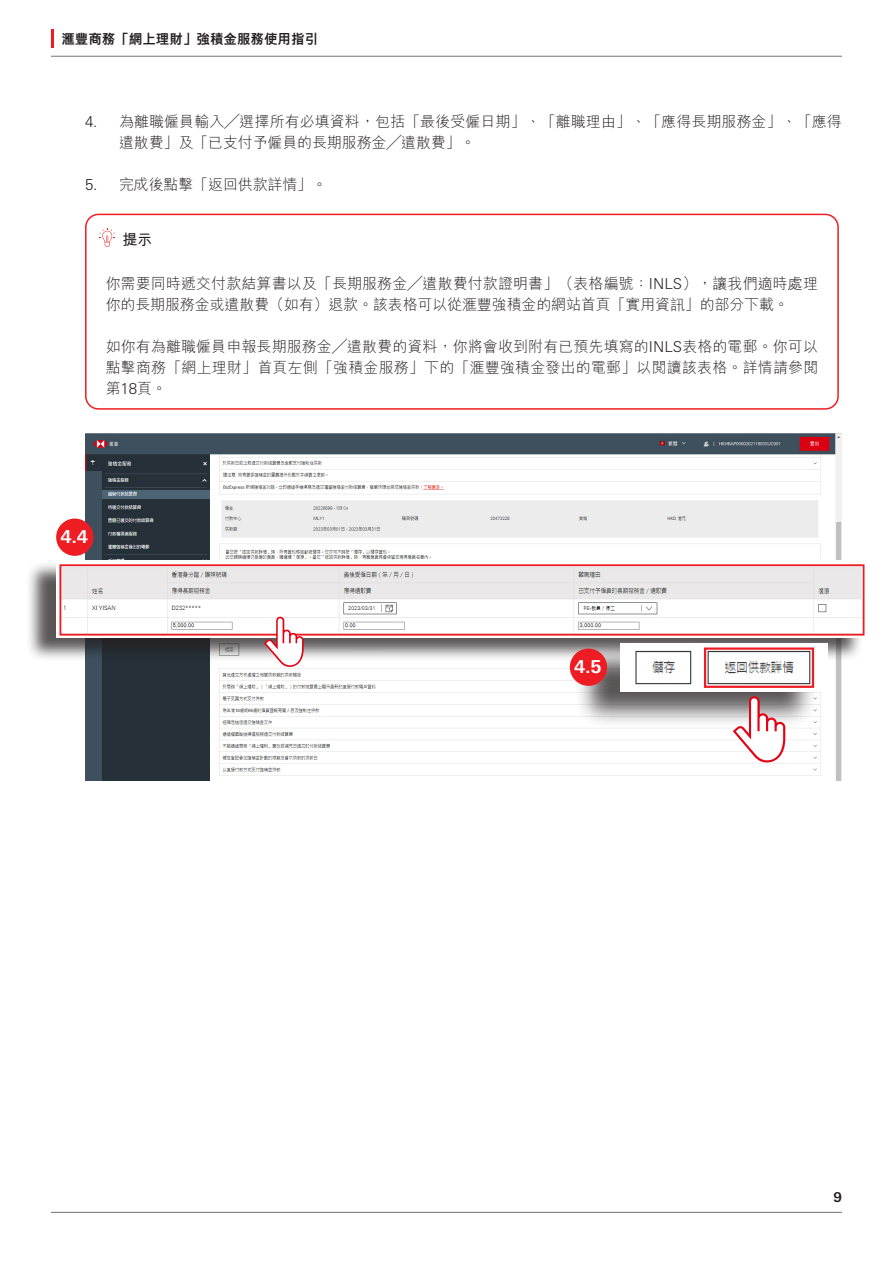
<style>
.page{position:relative;width:893px;height:1263px;background:#fff}
.page>*{position:absolute;margin:0;border:0;box-sizing:border-box;transform-origin:0 0}
.t1{font:700 17.85px "Univers Nextfor HSBC";color:#fff}
.t2{font:300 15px/21px "M Hei H Kfor HSBC";letter-spacing:.005em;color:#231f20}
.t3{font:700 15px "M Hei H Kfor HSBC";color:#231f20}
.t4{font:800 13.5px "M Hei H Kfor HSBC";color:#231f20}
.t5{font:700 13.5px "Univers Nextfor HSBC";color:#231f20}
.s1{font-family:"Univers Nextfor HSBC"}
</style>
<div class="page">
<hr style="left:51px;top:56px;width:791px;height:1px;background:#717275">
<hr style="left:51px;top:1212px;width:791px;height:1px;background:#717275">
<hr style="left:51px;top:29px;width:3px;height:19px;background:#ee1d23">
<svg style="left:99px;top:228px;width:16px;height:19px"></svg>
<div style="left:85px;top:214px;width:754px;height:196px;border:2px solid #ee1d23;border-radius:13px"></div>
<img style="left:85px;top:434px;width:757px;height:346px">
<div style="left:26px;top:561px;width:837px;height:101px;background:#231f20;opacity:.75"></div>
<img style="left:56px;top:560px;width:809px;height:77px">
<div style="left:59px;top:564px;width:805px;height:72px;border:2px solid #ee1d23"></div>
<svg style="left:264px;top:617px;width:40px;height:50px"></svg>
<div style="left:575px;top:643px;width:243px;height:85px;background:#231f20;opacity:.75"></div>
<img style="left:621px;top:644px;width:206px;height:47px">
<svg style="left:733px;top:696px;width:52px;height:66px"></svg>
<div style="left:704px;top:647px;width:110px;height:41px;border:2px solid #ee1d23"></div>
<div style="left:56px;top:518px;width:37px;height:38px;background:#ee1d23;border-radius:50%"></div>
<div style="left:570px;top:648px;width:37px;height:38px;background:#ee1d23;border-radius:50%"></div>
<p class="t4" style="left:61px;top:32px;width:258px">滙豐商務「網上理財」強積金服務使用指引</p>
<p class="t2" style="left:119px;top:110px;width:724px;text-indent:-34px"><span class="s1">4.</span> 為離職僱員輸入╱選擇所有必填資料，包括「最後受僱日期」、「離職理由」、「應得長期服務金」、「應得遣散費」及「已支付予僱員的長期服務金╱遣散費」。</p>
<p class="t2" style="left:85px;top:173px;width:244px"><span class="s1">5.</span> 完成後點擊「返回供款詳情」。</p>
<p class="t3" style="left:122px;top:229px;width:31px">提示</p>
<p class="t2" style="left:106px;top:273px;width:714px">你需要同時遞交付款結算書以及「長期服務金╱遣散費付款證明書」（表格編號：<span class="s1">INLS</span>），讓我們適時處理你的長期服務金或遣散費（如有）退款。該表格可以從滙豐強積金的網站首頁「實用資訊」的部分下載。</p>
<p class="t2" style="left:106px;top:336px;width:714px;text-align:justify">如你有為離職僱員申報長期服務金╱遣散費的資料，你將會收到附有已預先填寫的<span class="s1">INLS</span>表格的電郵。你可以點擊商務「網上理財」首頁左側「強積金服務」下的「滙豐強積金發出的電郵」以閱讀該表格。詳情請參閱第<span class="s1">18</span>頁。</p>
<p class="t1" style="left:60px;top:524px;width:29px">4.4</p>
<p class="t1" style="left:574px;top:654px;width:29px">4.5</p>
<p class="t5" style="left:833px;top:1187px;width:10px">9</p>
</div>
